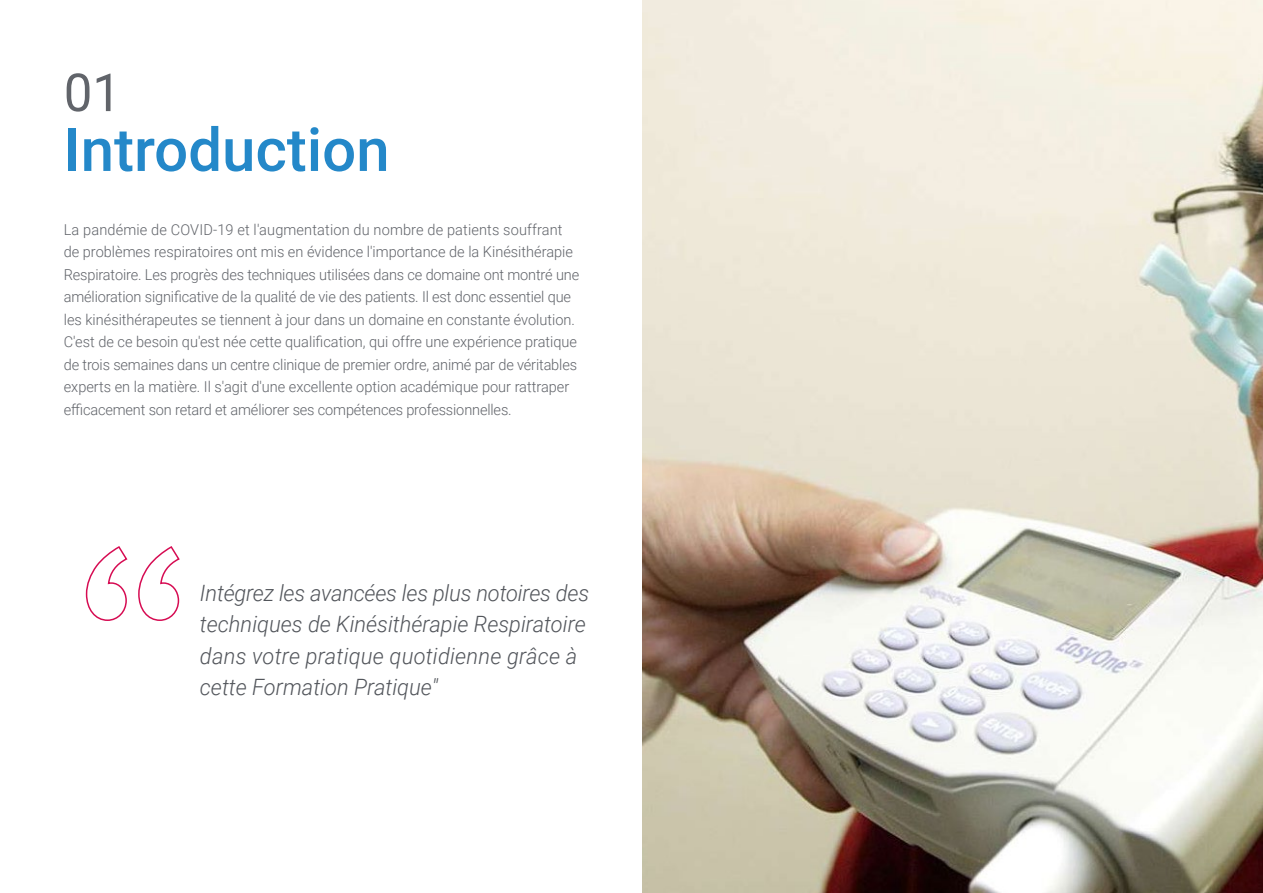
<style>
.page{position:relative;width:1263px;height:893px;background:#fff}
.page>*{position:absolute;margin:0;border:0;box-sizing:border-box;transform-origin:0 0}
.t1{font:500 60px "Roboto";color:#2488c9}
.t2{font:52.5px "Roboto";color:#61646a}
.t3{font:italic 300 22.5px/31.5px "Roboto";color:#52555b}
.t4{font:300 15px/22.5px "Roboto";color:#61646a}
</style>
<div class="page">
<svg style="left:85px;top:546px;width:95px;height:75px"></svg>
<img style="left:642px;top:0;width:621px;height:893px">
<h2 class="t2" style="left:64px;top:56px;width:59px">01</h2>
<h1 class="t1" style="left:64px;top:108px;width:327px">Introduction</h1>
<p class="t4" style="left:64px;top:217px;width:517px">La pandémie de COVID-19 et l'augmentation du nombre de patients souffrant de problèmes respiratoires ont mis en évidence l'importance de la Kinésithérapie Respiratoire. Les progrès des techniques utilisées dans ce domaine ont montré une amélioration significative de la qualité de vie des patients. Il est donc essentiel que les kinésithérapeutes se tiennent à jour dans un domaine en constante évolution.<br>C'est de ce besoin qu'est née cette qualification, qui offre une expérience pratique de trois semaines dans un centre clinique de premier ordre, animé par de véritables experts en la matière. Il s'agit d'une excellente option académique pour rattraper efficacement son retard et améliorer ses compétences professionnelles.</p>
<h3 class="t3" style="left:200px;top:576px;width:391px">Intégrez les avancées les plus notoires des techniques de Kinésithérapie Respiratoire dans votre pratique quotidienne grâce à cette Formation Pratique"</h3>
</div>
